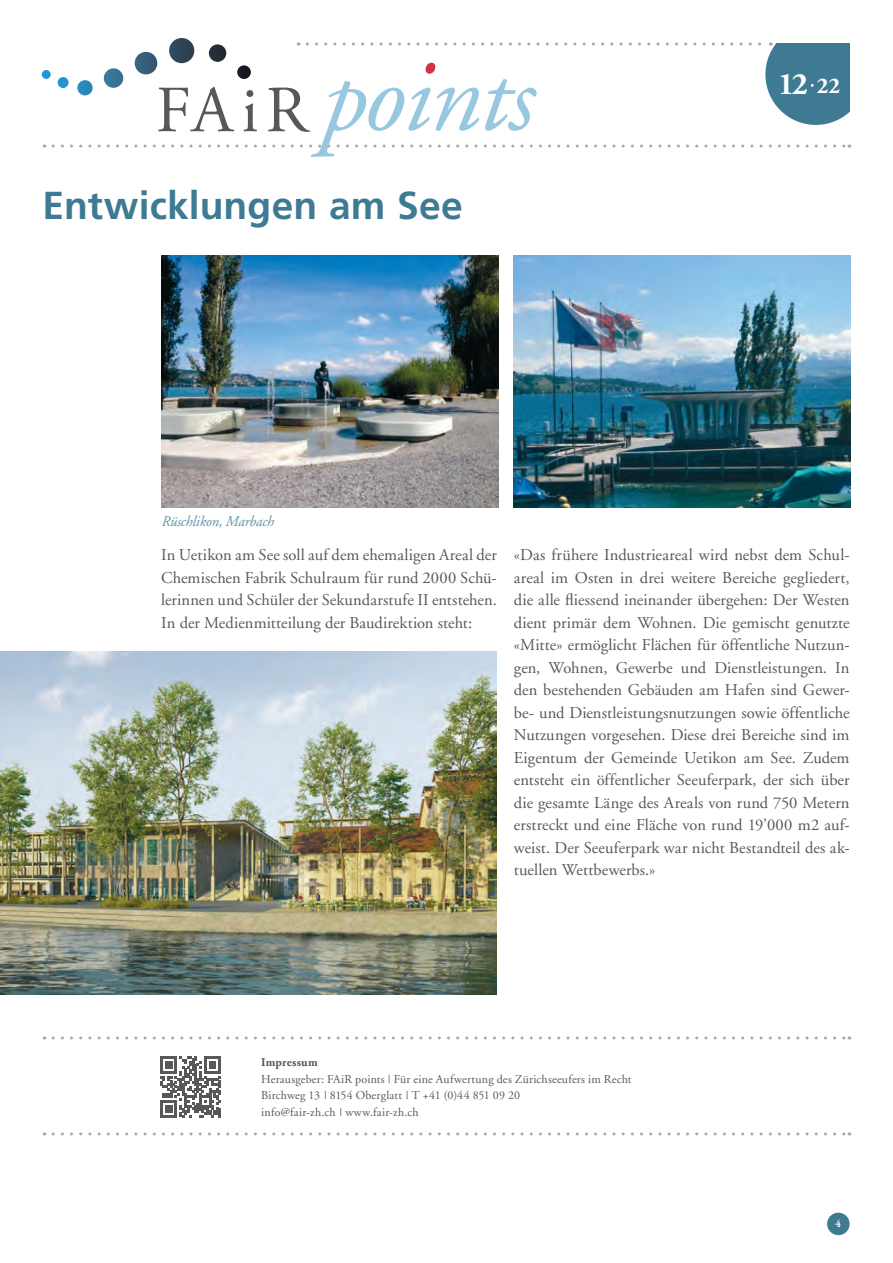
<style>
.page{position:relative;width:893px;height:1263px;background:#fff}
.page>*{position:absolute;margin:0;border:0;box-sizing:border-box;transform-origin:0 0}
.t1{font:italic 102.45px "Adobe Garamond";letter-spacing:-.02em;color:#98c8df}
.t2{font:700 39px "Frutiger";letter-spacing:.005em;color:#3e7b93}
.t3{font:700 31.05px "Adobe Garamond";color:#fff}
.t4{font:16.5px/22.5px "Adobe Garamond";letter-spacing:.005em;color:#57585a;text-align:justify}
.t5{font:italic 15px "Adobe Garamond";letter-spacing:-.015em;color:#5f92a8}
.t6{font:12px/16.5px "Adobe Garamond";letter-spacing:.015em;color:#57585a}
.t7{font:700 12px "Adobe Garamond";letter-spacing:.015em;color:#57585a}
.t8{font:700 10.5px "Adobe Garamond";color:#fff}
.s1{font-size:22.5px}
</style>
<div class="page">
<svg style="left:42px;top:38px;width:215px;height:93px"></svg>
<svg style="left:268px;top:88px;width:42px;height:44px"></svg>
<div style="left:426px;top:63px;width:9px;height:11px;background:#d23146;border-radius:4px"></div>
<svg style="left:53px;top:145px;width:797px;height:3px"></svg>
<svg style="left:307px;top:43px;width:464px;height:3px"></svg>
<div style="left:765px;top:24px;width:101px;height:101px;background:#3e7b93;border-radius:50%"></div>
<div style="left:774px;top:17px;width:109px;height:26px;background:#fff"></div>
<div style="left:850px;top:17px;width:40px;height:101px;background:#fff"></div>
<div style="left:827px;top:1213px;width:23px;height:22px;background:#3e7b93;border-radius:50%"></div>
<svg style="left:53px;top:1132px;width:797px;height:3px"></svg>
<svg style="left:53px;top:1036px;width:797px;height:3px"></svg>
<svg style="left:160px;top:1056px;width:61px;height:61px"></svg>
<img style="left:161px;top:255px;width:337px;height:253px">
<img style="left:514px;top:255px;width:336px;height:253px">
<img style="left:0;top:652px;width:497px;height:343px">
<h1 class="t1" style="left:318px;top:42px;width:214px">points</h1>
<h2 class="t2" style="left:43px;top:183px;width:422px">Entwicklungen am See</h2>
<p class="t5" style="left:161px;top:514px;width:114px">Rüschlikon, Marbach</p>
<h3 class="t3" style="left:778px;top:67px;width:64px">12 <span class="s1">22</span></h3>
<p class="t4" style="left:161px;top:544px;width:337px">In Uetikon am See soll auf dem ehemaligen Areal der Chemischen Fabrik Schulraum für rund 2000 Schü&shy;lerinnen und Schüler der Sekundarstufe II entstehen.<br>In der Medienmitteilung der Baudirektion steht:</p>
<p class="t4" style="left:514px;top:544px;width:337px">«Das frühere Industrieareal wird nebst dem Schul&shy;areal im Osten in drei weitere Bereiche gegliedert, die alle fliessend ineinander übergehen: Der Westen dient primär dem Wohnen. Die gemischt genutzte «Mitte» ermöglicht Flächen für öffentliche Nutzun&shy;gen, Wohnen, Gewerbe und Dienstleistungen. In den bestehenden Gebäuden am Hafen sind Gewer&shy;be- und Dienstleistungsnutzungen sowie öffentliche Nutzungen vorgesehen. Diese drei Bereiche sind im Eigentum der Gemeinde Uetikon am See. Zudem entsteht ein öffentlicher Seeuferpark, der sich über die gesamte Länge des Areals von rund 750 Metern erstreckt und eine Fläche von rund 19’000 m2 auf&shy;weist. Der Seeuferpark war nicht Bestandteil des ak&shy;tuellen Wettbewerbs.»</p>
<p class="t7" style="left:261px;top:1056px;width:58px">Impressum</p>
<p class="t6" style="left:261px;top:1071px;width:372px">Herausgeber: FAiR points | Für eine Aufwertung des Zürichseeufers im Recht<br>Birchweg 13 | 8154 Oberglatt | T +41 (0)44 851 09 20<br>info@fair-zh.ch | www.fair-zh.ch</p>
<p class="t8" style="left:836px;top:1218px;width:7px">4</p>
</div>
